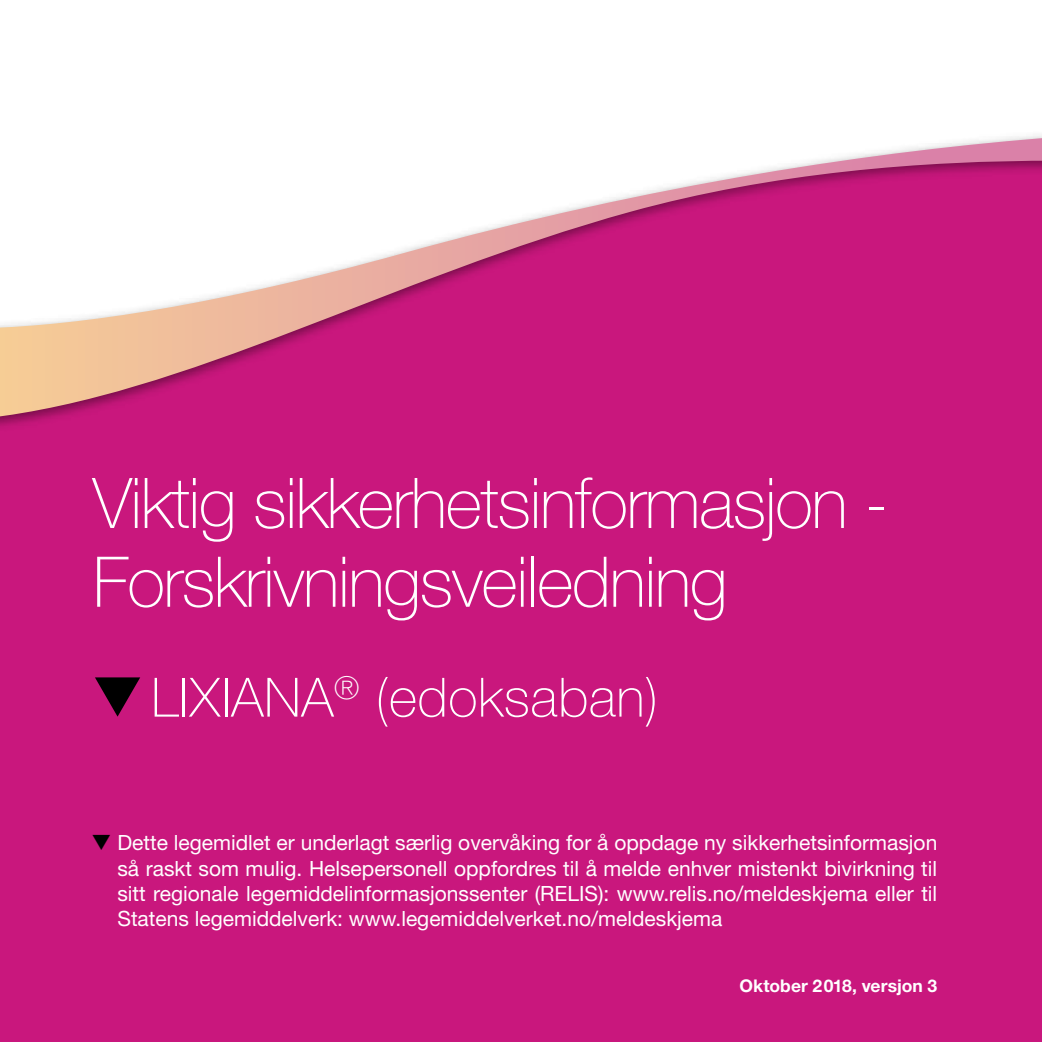
<style>
.page{position:relative;width:1042px;height:1042px;background:#fff}
.page>*{position:absolute;margin:0;border:0;box-sizing:border-box;transform-origin:0 0}
.t1{font:100 70px/78.8px "Helvetica Neue LT Std";letter-spacing:-.02em;color:#fff}
.t2{font:100 54.25px "Helvetica Neue LT Std";letter-spacing:.01em;color:#fff}
.t3{font:21px/25.2px "Helvetica Neue LT Std";color:#fff;text-align:justify}
.t4{font:700 17.5px "Helvetica Neue LT Std";letter-spacing:.005em;color:#fff}
.s1{color:#000}
</style>
<div class="page">
<div style="left:0;top:442px;width:1042px;height:15px;background:#c9177d"></div>
<img style="left:0;top:135px;width:1042px;height:307px">
<svg style="left:0;top:137px;width:1042px;height:281px"></svg>
<div style="left:0;top:457px;width:1042px;height:585px;background:#c9177d"></div>
<h1 class="t1" style="left:93px;top:464px;width:798px">Viktig sikkerhetsinformasjon -<br>Forskrivningsveiledning</h1>
<h2 class="t2" style="left:91px;top:666px;width:569px"><span class="s1">❑</span>LIXIANA<sup>®</sup> (edoksaban)</h2>
<p class="t3" style="left:117px;top:830px;width:821px;text-indent:-26px"><span class="s1">❑</span> Dette legemidlet er underlagt særlig overvåking for å oppdage ny sikkerhetsinformasjon så raskt som mulig. Helsepersonell oppfordres til å melde enhver mistenkt bivirkning til sitt regionale legemiddelinformasjonssenter (RELIS): www.relis.no/meldeskjema eller til Statens legemiddelverk: www.legemiddelverket.no/meldeskjema</p>
<p class="t4" style="left:739px;top:975px;width:199px">Oktober 2018, versjon 3</p>
</div>
